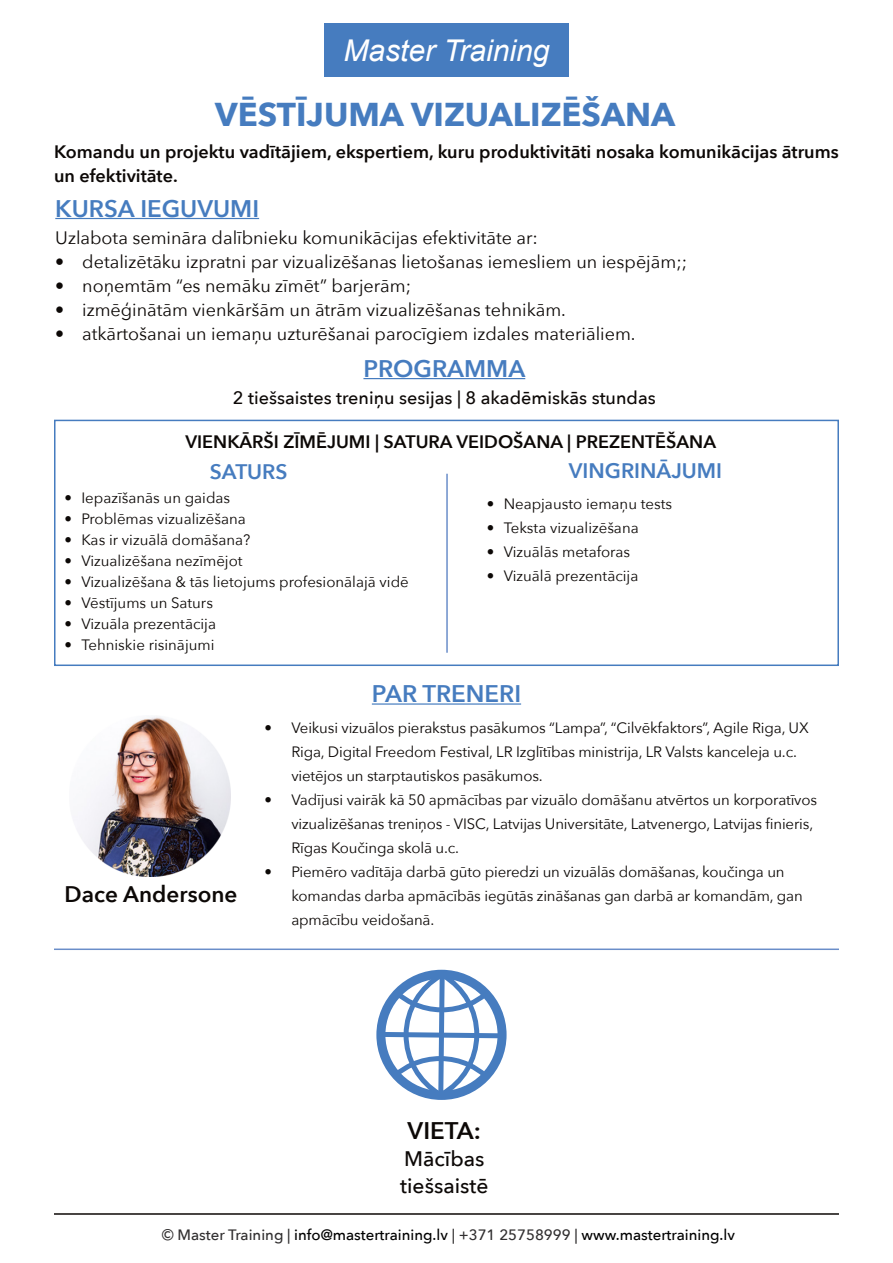
<style>
.page{position:relative;width:893px;height:1263px;background:#fff}
.page>*{position:absolute;margin:0;border:0;box-sizing:border-box;transform-origin:0 0}
.t1{font:700 33px "Avenir Next";color:#467cbf}
.t2{font:italic 30px "Arial";color:#fff}
.t3{font:600 24px "Avenir Next";color:#467cbf}
.t4{font:600 24px "Avenir Next";color:#0c0806}
.t5{font:600 22.5px "Avenir Next";color:#0c0806}
.t6{font:600 21px "Avenir Next";color:#467cbf}
.t7{font:500 21px/27px "Avenir Next";color:#0c0806}
.t8{font:18px "Avenir Next";color:#0c0806}
.t9{font:600 18px/24px "Avenir Next";color:#0c0806}
.t10{font:500 18px "Avenir Next";color:#0c0806}
.t11{font:15px/24px "Avenir Next";letter-spacing:-.01em;color:#0c0806}
.t12{font:500 15px "Avenir Next";color:#000}
.s1{color:#312f30}
</style>
<div class="page">
<div style="left:324px;top:23px;width:245px;height:54px;background:#467cbf"></div>
<hr style="left:55px;top:218px;width:204px;height:1px;background:#467cbf">
<hr style="left:54px;top:1213px;width:785px;height:2px;background:#0c0806">
<hr style="left:54px;top:948px;width:785px;height:2px;background:#6a8ec9">
<hr style="left:372px;top:703px;width:149px;height:2px;background:#467cbf">
<img style="left:77px;top:716px;width:153px;height:160px">
<hr style="left:363px;top:378px;width:162px;height:1px;background:#467cbf">
<svg style="left:381px;top:972px;width:120px;height:125px"></svg>
<div style="left:376px;top:970px;width:131px;height:130px;border:9px solid #467cbf;border-radius:50%"></div>
<div style="left:54px;top:420px;width:785px;height:246px;border:2px solid #467cbf"></div>
<hr style="left:446px;top:474px;width:2px;height:179px;background:#6a8ec9">
<h2 class="t2" style="left:343px;top:31px;width:208px">Master Training</h2>
<h1 class="t1" style="left:215px;top:86px;width:462px">VĒSTĪJUMA VIZUALIZĒŠANA</h1>
<p class="t9" style="left:54px;top:139px;width:786px">Komandu un projektu vadītājiem, ekspertiem, kuru produktivitāti nosaka komunikācijas ātrums un efektivitāte.</p>
<h3 class="t3" style="left:55px;top:188px;width:205px">KURSA IEGUVUMI</h3>
<p class="t8" style="left:55px;top:222px;width:484px">Uzlabota semināra dalībnieku komunikācijas efektivitāte ar:</p>
<p class="t8" style="left:55px;top:246px;width:633px">• detalizētāku izpratni par vizualizēšanas lietošanas iemesliem un iespējām;;</p>
<p class="t8" style="left:55px;top:270px;width:357px">• noņemtām “es nemāku zīmēt” barjerām;</p>
<p class="t8" style="left:55px;top:294px;width:512px">• izmēģinātām vienkāršām un ātrām vizualizēšanas tehnikām.</p>
<p class="t8" style="left:55px;top:318px;width:582px">• atkārtošanai un iemaņu uzturēšanai parocīgiem izdales materiāliem.</p>
<h3 class="t3" style="left:363px;top:348px;width:163px">PROGRAMMA</h3>
<p class="t10" style="left:233px;top:382px;width:424px">2 tiešsaistes treniņu sesijas | 8 akadēmiskās stundas</p>
<p class="t9" style="left:185px;top:429px;width:532px">VIENKĀRŠI ZĪMĒJUMI | SATURA VEIDOŠANA | PREZENTĒŠANA</p>
<h3 class="t6" style="left:210px;top:453px;width:79px">SATURS</h3>
<h3 class="t6" style="left:569px;top:452px;width:155px">VINGRINĀJUMI</h3>
<p class="t11" style="left:64px;top:486px;width:167px">• Iepazīšanās un gaidas</p>
<p class="t11" style="left:64px;top:507px;width:183px">• Problēmas vizualizēšana</p>
<p class="t11" style="left:64px;top:528px;width:188px">• Kas ir vizuālā domāšana?</p>
<p class="t11" style="left:64px;top:549px;width:180px">• Vizualizēšana nezīmējot</p>
<p class="t11" style="left:64px;top:570px;width:346px">• Vizualizēšana &amp; tās lietojums profesionālajā vidē</p>
<p class="t11" style="left:64px;top:591px;width:150px">• Vēstījums un Saturs</p>
<p class="t11" style="left:64px;top:612px;width:153px">• Vizuāla prezentācija</p>
<p class="t11" style="left:64px;top:633px;width:152px">• Tehniskie risinājumi</p>
<p class="t11" style="left:487px;top:491px;width:187px">• Neapjausto iemaņu tests</p>
<p class="t11" style="left:487px;top:515px;width:153px">• Teksta vizualizēšana</p>
<p class="t11" style="left:487px;top:539px;width:145px">• Vizuālās metaforas</p>
<p class="t11" style="left:487px;top:563px;width:153px">• Vizuālā prezentācija</p>
<h3 class="t5" style="left:65px;top:875px;width:174px">Dace Andersone</h3>
<h3 class="t3" style="left:372px;top:673px;width:151px">PAR TRENERI</h3>
<p class="t11" style="left:291px;top:715px;width:519px;text-indent:-27px">• Veikusi vizuālos pierakstus pasākumos “Lampa”, “Cilvēkfaktors”, Agile Riga, UX<br>Riga, Digital Freedom Festival, LR Izglītības ministrija, LR Valsts kanceleja u.c. vietējos un starptautiskos pasākumos.</p>
<p class="t11" style="left:291px;top:787px;width:527px;text-indent:-27px">• Vadījusi vairāk kā 50 apmācības par vizuālo domāšanu atvērtos un korporatīvos vizualizēšanas treniņos - VISC, Latvijas Universitāte, Latvenergo, Latvijas finieris,<br>Rīgas Koučinga skolā u.c.</p>
<p class="t11" style="left:291px;top:859px;width:513px;text-indent:-27px">• Piemēro vadītāja darbā gūto pieredzi un vizuālās domāšanas, koučinga un komandas darba apmācībās iegūtās zināšanas gan darbā ar komandām, gan apmācību veidošanā.</p>
<h3 class="t4" style="left:408px;top:1110px;width:75px">VIETA:</h3>
<h3 class="t7" style="left:400px;top:1144px;width:90px">Mācības tiešsaistē</h3>
<p class="t12" style="left:162px;top:1222px;width:575px"><span class="s1">© Master Training |</span> info@mastertraining.lv <span class="s1">| +371 25758999 |</span> www.mastertraining.lv</p>
</div>
